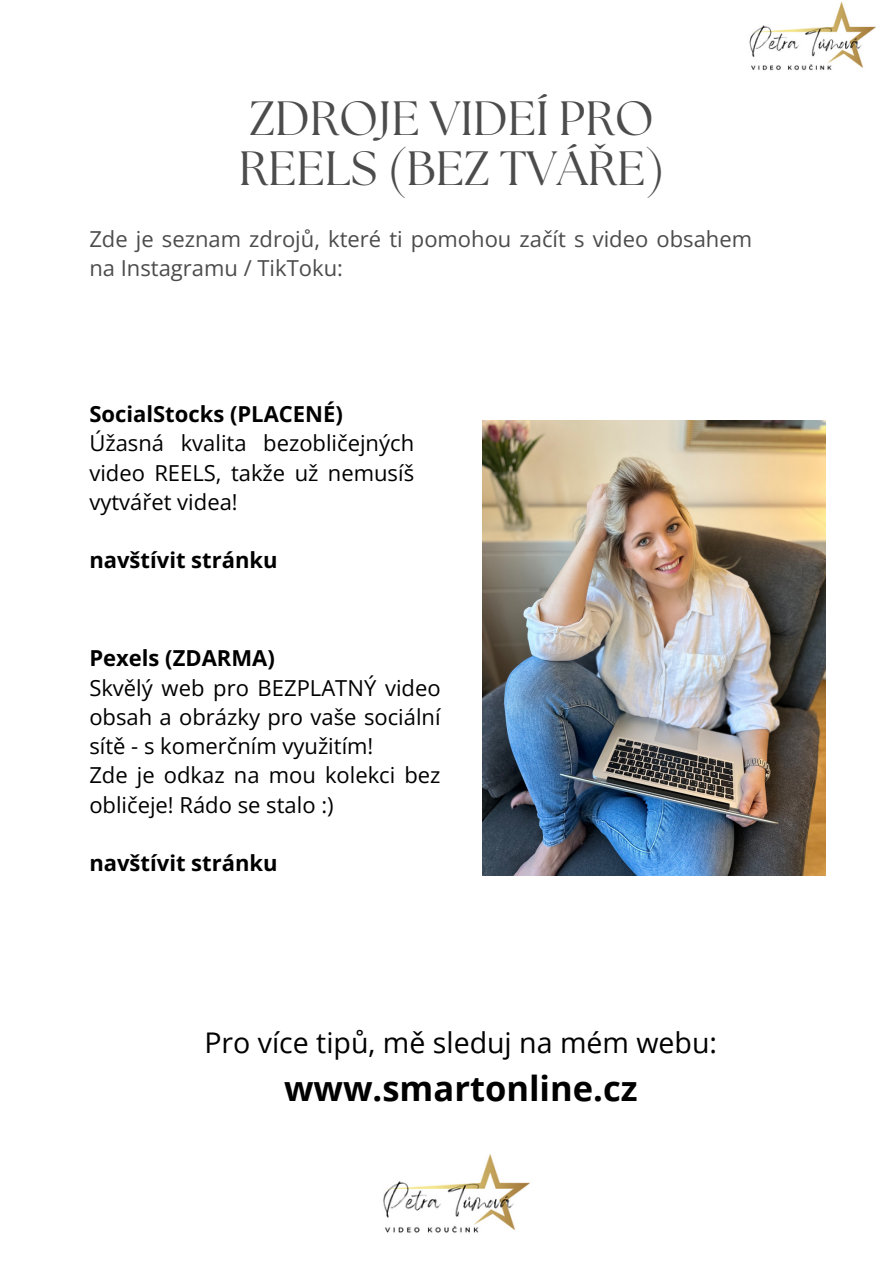
<style>
.page{position:relative;width:893px;height:1264px;background:#fff}
.page>*{position:absolute;margin:0;border:0;box-sizing:border-box;transform-origin:0 0}
.t1{font:48px/50.7px "The Seasons";color:#4d4c4c}
.t2{font:700 34.5px "Open Sans";color:#000}
.t3{font:28.5px "Open Sans";color:#000}
.t4{font:22.05px/29.2px "Open Sans";color:#000;text-align:justify}
.t5{font:22.05px/29.2px "Open Sans";color:#4d4c4c}
.t6{font:700 22.05px "Open Sans";color:#000}
</style>
<div class="page">
<img style="left:483px;top:420px;width:342px;height:456px">
<img style="left:383px;top:1154px;width:147px;height:79px">
<img style="left:749px;top:1px;width:127px;height:70px">
<p class="t1" style="left:239px;top:96px;width:427px">ZDROJE VIDEÍ PRO<br>REELS (BEZ TVÁŘE)</p>
<h4 class="t5" style="left:89px;top:224px;width:664px">Zde je seznam zdrojů, které ti pomohou začít s video obsahem na Instagramu / TikToku:</h4>
<p class="t6" style="left:89px;top:398px;width:255px">SocialStocks (PLACENÉ)</p>
<p class="t4" style="left:89px;top:428px;width:326px">Úžasná kvalita bezobličejných video REELS, takže už nemusíš vytvářet videa!</p>
<p class="t6" style="left:89px;top:545px;width:190px">navštívit stránku</p>
<h4 class="t6" style="left:89px;top:642px;width:187px">Pexels (ZDARMA)</h4>
<p class="t4" style="left:89px;top:672px;width:353px">Skvělý web pro BEZPLATNÝ video obsah a obrázky pro vaše sociální sítě - s komerčním využitím!</p>
<p class="t4" style="left:89px;top:760px;width:353px">Zde je odkaz na mou kolekci bez obličeje! Rádo se stalo :)</p>
<p class="t6" style="left:89px;top:847px;width:190px">navštívit stránku</p>
<p class="t3" style="left:204px;top:1022px;width:514px">Pro více tipů, mě sleduj na mém webu:</p>
<h2 class="t2" style="left:284px;top:1064px;width:355px">www.smartonline.cz</h2>
</div>
